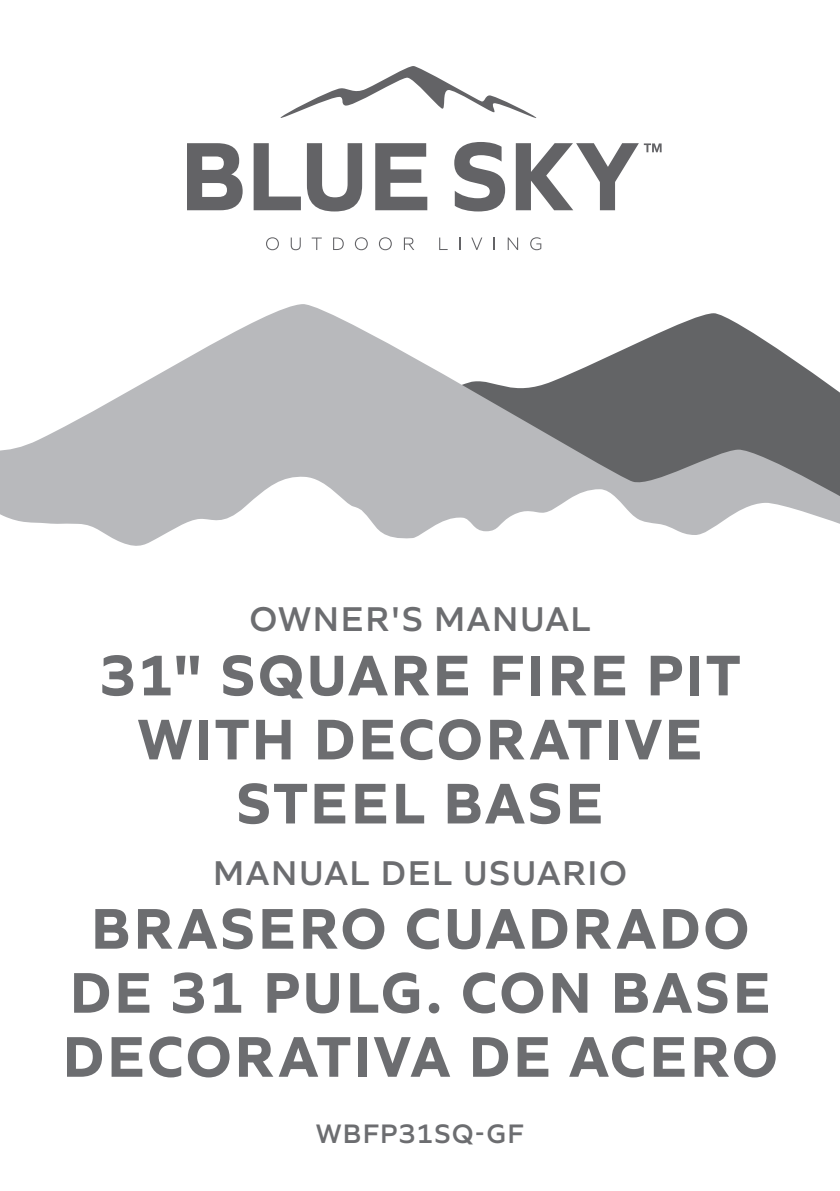
<style>
.page{position:relative;width:840px;height:1191px;background:#fff}
.page>*{position:absolute;margin:0;border:0;box-sizing:border-box;transform-origin:0 0}
.t1{font:700 60px/64px "Quiet Sans";letter-spacing:.055em;color:#6c6d70;text-align:center}
.t2{font:600 36px "Quiet Sans";letter-spacing:.055em;color:#6c6d70}
.t3{font:600 28px "Quiet Sans";letter-spacing:.05em;color:#6c6d70}
</style>
<div class="page">
<svg style="left:0;top:304px;width:839px;height:147px"></svg>
<svg style="left:0;top:451px;width:839px;height:95px;fill:#b8b9bc"></svg>
<svg style="left:280px;top:66px;width:257px;height:52px"></svg>
<svg style="left:187px;top:143px;width:55px;height:67px"></svg>
<svg style="left:253px;top:143px;width:48px;height:67px"></svg>
<svg style="left:307px;top:143px;width:55px;height:68px"></svg>
<svg style="left:375px;top:143px;width:52px;height:67px"></svg>
<svg style="left:454px;top:142px;width:51px;height:69px"></svg>
<svg style="left:266px;top:237px;width:13px;height:13px"></svg>
<svg style="left:290px;top:237px;width:10px;height:13px"></svg>
<svg style="left:311px;top:237px;width:10px;height:13px"></svg>
<svg style="left:333px;top:237px;width:10px;height:13px"></svg>
<svg style="left:354px;top:237px;width:13px;height:13px"></svg>
<svg style="left:378px;top:237px;width:13px;height:13px"></svg>
<svg style="left:403px;top:237px;width:11px;height:13px"></svg>
<svg style="left:439px;top:237px;width:8px;height:13px"></svg>
<svg style="left:459px;top:237px;width:1px;height:13px"></svg>
<svg style="left:471px;top:237px;width:11px;height:13px"></svg>
<svg style="left:493px;top:237px;width:1px;height:13px"></svg>
<svg style="left:507px;top:237px;width:11px;height:13px"></svg>
<svg style="left:530px;top:237px;width:11px;height:13px"></svg>
<svg style="left:515px;top:143px;width:146px;height:67px"></svg>
<p class="t2" style="left:249px;top:592px;width:342px">OWNER'S MANUAL</p>
<p class="t1" style="left:100px;top:637px;width:641px">31" SQUARE FIRE PIT<br>WITH DECORATIVE<br>STEEL BASE</p>
<p class="t2" style="left:213px;top:845px;width:415px">MANUAL DEL USUARIO</p>
<p class="t1" style="left:63px;top:891px;width:716px">BRASERO CUADRADO<br>DE 31 PULG. CON BASE<br>DECORATIVA DE ACERO</p>
<p class="t3" style="left:316px;top:1112px;width:209px">WBFP31SQ-GF</p>
</div>
